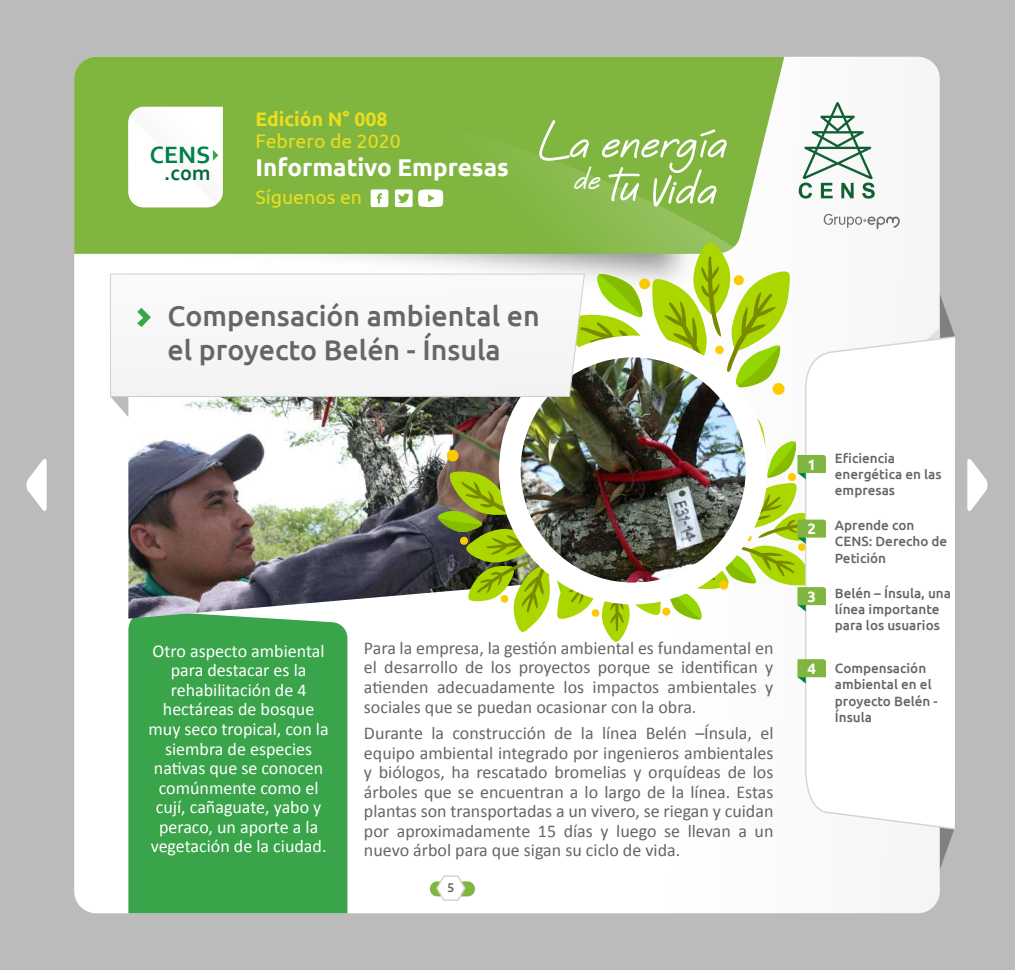
<style>
.page{position:relative;width:1015px;height:970px;background:#fff}
.page>*{position:absolute;margin:0;border:0;box-sizing:border-box;transform-origin:0 0}
.t1{font:700 32.25px "Quinzey";color:#fff}
.t2{font:500 28.5px/34.2px "Ubuntu";color:#666}
.t3{font:700 24.6px "Corbel";color:#008145}
.t4{font:700 24.3px "Ubuntu";color:#fff}
.t5{font:700 21.75px "Corbel";color:#006837}
.t6{font:19.5px "Ubuntu";color:#ebdd21}
.t7{font:700 19.5px "Ubuntu";color:#ebdd21}
.t8{font:18px/19.5px "Calibri";color:#666;text-align:justify}
.t9{font:18px/19.5px "Calibri";color:#fff;text-align:center}
.t10{font:700 15px "Ubuntu";color:#fff}
.t11{font:500 13.5px/16.2px "Ubuntu";color:#666}
.t12{font:500 12.75px "Ubuntu";color:#666}
</style>
<div class="page">
<div style="left:0;top:0;width:1015px;height:969px;background:#bbb"></div>
<svg style="left:940px;top:295px;width:15px;height:40px"></svg>
<svg style="left:940px;top:830px;width:14px;height:39px"></svg>
<svg style="left:967px;top:459px;width:21px;height:52px"></svg>
<svg style="left:26px;top:459px;width:21px;height:52px"></svg>
<div style="left:74px;top:57px;width:866px;height:855px;background:#fff"></div>
<img style="left:74px;top:254px;width:486px;height:69px">
<svg style="left:74px;top:57px;width:717px;height:184px;fill:#80b53f"></svg>
<svg style="left:74px;top:78px;width:660px;height:176px"></svg>
<div style="left:852px;top:301px;width:88px;height:34px;background:#f7f7f7"></div>
<div style="left:128px;top:618px;width:219px;height:294px;background:#39a44a"></div>
<svg style="left:799px;top:102px;width:76px;height:96px"></svg>
<svg style="left:824px;top:214px;width:76px;height:15px"></svg>
<div style="left:128px;top:107px;width:95px;height:100px;background:#fff"></div>
<svg style="left:539px;top:120px;width:50px;height:41px"></svg>
<svg style="left:602px;top:129px;width:125px;height:78px"></svg>
<svg style="left:371px;top:189px;width:17px;height:18px"></svg>
<svg style="left:395px;top:189px;width:48px;height:18px"></svg>
<div style="left:430px;top:881px;width:45px;height:15px;background:#80b53f;border-radius:7px"></div>
<svg style="left:435px;top:874px;width:32px;height:27px"></svg>
<img style="left:128px;top:396px;width:392px;height:222px">
<svg style="left:560px;top:241px;width:232px;height:154px"></svg>
<div style="left:499px;top:335px;width:268px;height:269px;background:#fff;border-radius:50%"></div>
<img style="left:521px;top:357px;width:225px;height:225px;border-radius:111px">
<svg style="left:110px;top:396px;width:18px;height:21px"></svg>
<div style="left:110px;top:274px;width:475px;height:122px;background:#f6f6f7"></div>
<svg style="left:137px;top:308px;width:14px;height:19px"></svg>
<div style="left:804px;top:335px;width:151px;height:495px;background:#fff"></div>
<svg style="left:797px;top:658px;width:29px;height:25px"></svg>
<img style="left:438px;top:401px;width:391px;height:241px">
<h3 class="t3" style="left:150px;top:140px;width:62px">CENS</h3>
<p class="t5" style="left:164px;top:159px;width:48px">.com</p>
<p class="t7" style="left:255px;top:107px;width:134px">Edición N° 008</p>
<p class="t6" style="left:255px;top:129px;width:147px">Febrero de 2020</p>
<h3 class="t4" style="left:255px;top:153px;width:255px">Informativo Empresas</h3>
<p class="t6" style="left:255px;top:185px;width:108px">Síguenos en</p>
<h1 class="t1" style="left:574px;top:158px;width:28px">de</h1>
<h2 class="t2" style="left:168px;top:298px;width:374px">Compensación ambiental en el proyecto Belén - Ínsula</h2>
<p class="t9" style="left:149px;top:640px;width:182px">Otro aspecto ambiental para destacar es la rehabilitación de 4 hectáreas de bosque muy seco tropical, con la siembra de especies nativas que se conocen comúnmente como el cují, cañaguate, yabo y peraco, un aporte a la vegetación de la ciudad.</p>
<p class="t8" style="left:364px;top:637px;width:411px">Para la empresa, la gestión ambiental es fundamental en el desarrollo de los proyectos porque se identifican y atienden adecuadamente los impactos ambientales y sociales que se puedan ocasionar con la obra.</p>
<p class="t8" style="left:364px;top:722px;width:411px">Durante la construcción de la línea Belén –Ínsula, el equipo ambiental integrado por ingenieros ambientales y biólogos, ha rescatado bromelias y orquídeas de los árboles que se encuentran a lo largo de la línea. Estas plantas son transportadas a un vivero, se riegan y cuidan por aproximadamente 15 días y luego se llevan a un nuevo árbol para que sigan su ciclo de vida.</p>
<p class="t12" style="left:447px;top:879px;width:9px">5</p>
<p class="t10" style="left:807px;top:455px;width:10px">1</p>
<p class="t10" style="left:807px;top:519px;width:10px">2</p>
<p class="t10" style="left:807px;top:587px;width:10px">3</p>
<p class="t10" style="left:807px;top:659px;width:10px">4</p>
<p class="t11" style="left:835px;top:449px;width:108px">Eficiencia energética en las empresas</p>
<p class="t11" style="left:835px;top:516px;width:114px">Aprende con<br>CENS: Derecho de<br>Petición</p>
<p class="t11" style="left:835px;top:584px;width:118px">Belén – Ínsula, una línea importante para los usuarios</p>
<p class="t11" style="left:835px;top:659px;width:104px">Compensación ambiental en el proyecto Belén -<br>Ínsula</p>
</div>
